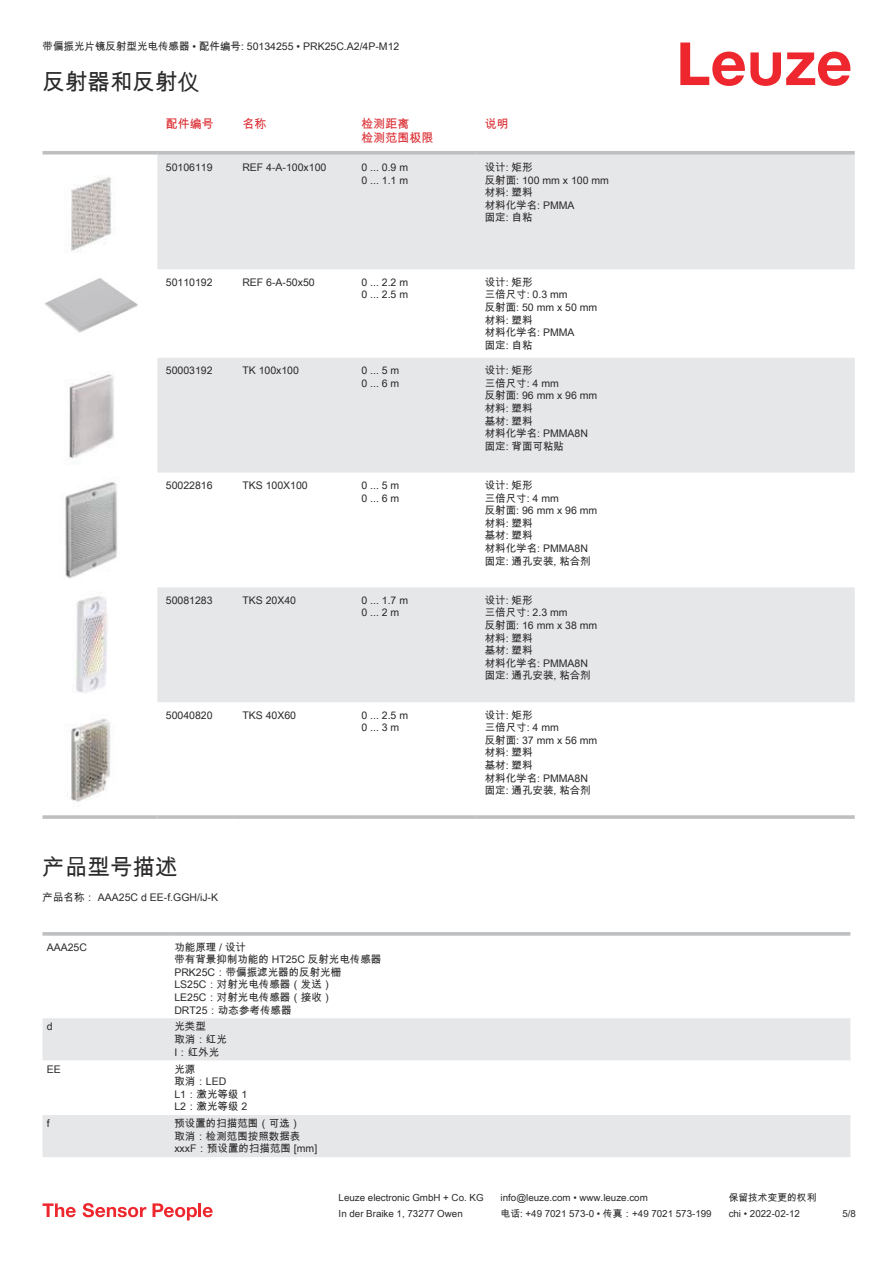
<style>
.page{position:relative;width:893px;height:1263px;background:#fff}
.page>*{position:absolute;margin:0;border:0;box-sizing:border-box;transform-origin:0 0}
.t1{font:22.5px "Arial Unicode MS";color:#2b292a}
.t2{font:12px/14.4px "Arial Unicode MS";color:#db2a30}
.t3{font:10.5px/12.6px "Arial Unicode MS";color:#2b292a}
.t4{font:9.75px "Arial Unicode MS";color:#2b292a}
</style>
<div class="page">
<svg style="left:680px;top:43px;width:170px;height:43px"></svg>
<svg style="left:157px;top:155px;width:698px;height:547px;fill:#e6e7e9"></svg>
<svg style="left:43px;top:151px;width:114px;height:4px"></svg>
<svg style="left:157px;top:151px;width:77px;height:4px"></svg>
<svg style="left:234px;top:151px;width:119px;height:4px"></svg>
<svg style="left:353px;top:151px;width:123px;height:4px"></svg>
<svg style="left:476px;top:151px;width:379px;height:4px;fill:#bdbfc1"></svg>
<svg style="left:43px;top:815px;width:114px;height:4px"></svg>
<hr style="left:157px;top:815px;width:77px;height:4px;background:#c6c8ca">
<svg style="left:234px;top:815px;width:119px;height:4px"></svg>
<svg style="left:353px;top:815px;width:123px;height:4px"></svg>
<hr style="left:476px;top:815px;width:379px;height:4px;background:#c6c8ca">
<img style="left:71px;top:177px;width:41px;height:75px">
<img style="left:44px;top:278px;width:94px;height:55px">
<img style="left:69px;top:374px;width:45px;height:85px">
<img style="left:65px;top:482px;width:53px;height:97px">
<img style="left:73px;top:596px;width:34px;height:97px">
<img style="left:70px;top:718px;width:41px;height:84px">
<svg style="left:43px;top:1018px;width:807px;height:139px;fill:#e6e7e9"></svg>
<svg style="left:43px;top:932px;width:127px;height:4px"></svg>
<svg style="left:170px;top:932px;width:680px;height:4px;fill:#c2c4c6"></svg>
<svg style="left:43px;top:1203px;width:33px;height:14px"></svg>
<svg style="left:83px;top:1203px;width:63px;height:14px"></svg>
<svg style="left:153px;top:1203px;width:44px;height:17px"></svg>
<hr style="left:198px;top:1203px;width:3px;height:14px;background:#ed272d">
<svg style="left:203px;top:1207px;width:10px;height:10px"></svg>
<p class="t3" style="left:43px;top:40px;width:358px">带偏振光片镜反射型光电传感器 • 配件编号: 50134255 • PRK25C.A2/4P-M12</p>
<h1 class="t1" style="left:43px;top:66px;width:159px">反射器和反射仪</h1>
<p class="t2" style="left:166px;top:116px;width:49px">配件编号</p>
<p class="t2" style="left:242px;top:116px;width:25px">名称</p>
<p class="t2" style="left:361px;top:116px;width:74px">检测距离<br>检测范围极限</p>
<p class="t2" style="left:485px;top:116px;width:25px">说明</p>
<p class="t3" style="left:166px;top:161px;width:48px">50106119</p>
<p class="t3" style="left:242px;top:161px;width:86px">REF 4-A-100x100</p>
<p class="t3" style="left:361px;top:161px;width:48px">0 ... 0.9 m<br>0 ... 1.1 m</p>
<p class="t3" style="left:485px;top:161px;width:126px">设计: 矩形<br>反射面: 100 mm x 100 mm材料: 塑料<br>材料化学名: PMMA<br>固定: 自粘</p>
<p class="t3" style="left:166px;top:276px;width:48px">50110192</p>
<p class="t3" style="left:242px;top:276px;width:74px">REF 6-A-50x50</p>
<p class="t3" style="left:361px;top:276px;width:48px">0 ... 2.2 m<br>0 ... 2.5 m</p>
<p class="t3" style="left:485px;top:276px;width:114px">设计: 矩形<br>三倍尺寸: 0.3 mm<br>反射面: 50 mm x 50 mm材料: 塑料<br>材料化学名: PMMA<br>固定: 自粘</p>
<p class="t3" style="left:166px;top:364px;width:48px">50003192</p>
<p class="t3" style="left:242px;top:364px;width:58px">TK 100x100</p>
<p class="t3" style="left:361px;top:364px;width:39px">0 ... 5 m<br>0 ... 6 m</p>
<p class="t3" style="left:485px;top:364px;width:114px">设计: 矩形<br>三倍尺寸: 4 mm<br>反射面: 96 mm x 96 mm材料: 塑料<br>基材: 塑料<br>材料化学名: PMMA8N固定: 背面可粘贴</p>
<p class="t3" style="left:166px;top:479px;width:48px">50022816</p>
<p class="t3" style="left:242px;top:479px;width:67px">TKS 100X100</p>
<p class="t3" style="left:361px;top:479px;width:39px">0 ... 5 m<br>0 ... 6 m</p>
<p class="t3" style="left:485px;top:479px;width:114px">设计: 矩形<br>三倍尺寸: 4 mm<br>反射面: 96 mm x 96 mm材料: 塑料<br>基材: 塑料<br>材料化学名: PMMA8N固定: 通孔安装, 粘合剂</p>
<p class="t3" style="left:166px;top:594px;width:48px">50081283</p>
<p class="t3" style="left:242px;top:594px;width:55px">TKS 20X40</p>
<p class="t3" style="left:361px;top:594px;width:48px">0 ... 1.7 m<br>0 ... 2 m</p>
<p class="t3" style="left:485px;top:594px;width:114px">设计: 矩形<br>三倍尺寸: 2.3 mm<br>反射面: 16 mm x 38 mm材料: 塑料<br>基材: 塑料<br>材料化学名: PMMA8N固定: 通孔安装, 粘合剂</p>
<p class="t3" style="left:166px;top:708px;width:48px">50040820</p>
<p class="t3" style="left:242px;top:708px;width:55px">TKS 40X60</p>
<p class="t3" style="left:361px;top:708px;width:48px">0 ... 2.5 m<br>0 ... 3 m</p>
<p class="t3" style="left:485px;top:708px;width:114px">设计: 矩形<br>三倍尺寸: 4 mm<br>反射面: 37 mm x 56 mm材料: 塑料<br>基材: 塑料<br>材料化学名: PMMA8N固定: 通孔安装, 粘合剂</p>
<h1 class="t1" style="left:43px;top:851px;width:136px">产品型号描述</h1>
<p class="t3" style="left:43px;top:891px;width:177px">产品名称： AAA25C d EE-f.GGH/iJ-K</p>
<p class="t3" style="left:47px;top:940px;width:42px">AAA25C</p>
<p class="t3" style="left:174px;top:940px;width:209px">功能原理 / 设计<br>带有背景抑制功能的 HT25C 反射光电传感器<br>PRK25C：带偏振滤光器的反射光栅<br>LS25C：对射光电传感器（发送）<br>LE25C：对射光电传感器（接收）<br>DRT25：动态参考传感器</p>
<p class="t3" style="left:47px;top:1020px;width:7px">d</p>
<p class="t3" style="left:174px;top:1020px;width:54px">光类型<br>取消：红光<br>I：红外光</p>
<p class="t3" style="left:47px;top:1063px;width:16px">EE</p>
<p class="t3" style="left:174px;top:1062px;width:74px">光源<br>取消：LED<br>L1：激光等级 1<br>L2：激光等级 2</p>
<p class="t3" style="left:47px;top:1117px;width:4px">f</p>
<p class="t3" style="left:174px;top:1117px;width:144px">预设置的扫描范围（可选）<br>取消：检测范围按照数据表xxxF：预设置的扫描范围 [mm]</p>
<p class="t4" style="left:339px;top:1191px;width:146px">Leuze electronic GmbH + Co. KG</p>
<p class="t4" style="left:501px;top:1191px;width:149px">info@leuze.com • www.leuze.com</p>
<p class="t4" style="left:729px;top:1191px;width:89px">保留技术变更的权利</p>
<p class="t4" style="left:339px;top:1206px;width:126px">In der Braike 1, 73277 Owen</p>
<p class="t4" style="left:501px;top:1206px;width:212px">电话: +49 7021 573-0 • 传真：+49 7021 573-199</p>
<p class="t4" style="left:729px;top:1206px;width:73px">chi • 2022-02-12</p>
<p class="t4" style="left:842px;top:1206px;width:15px">5 /8</p>
</div>
